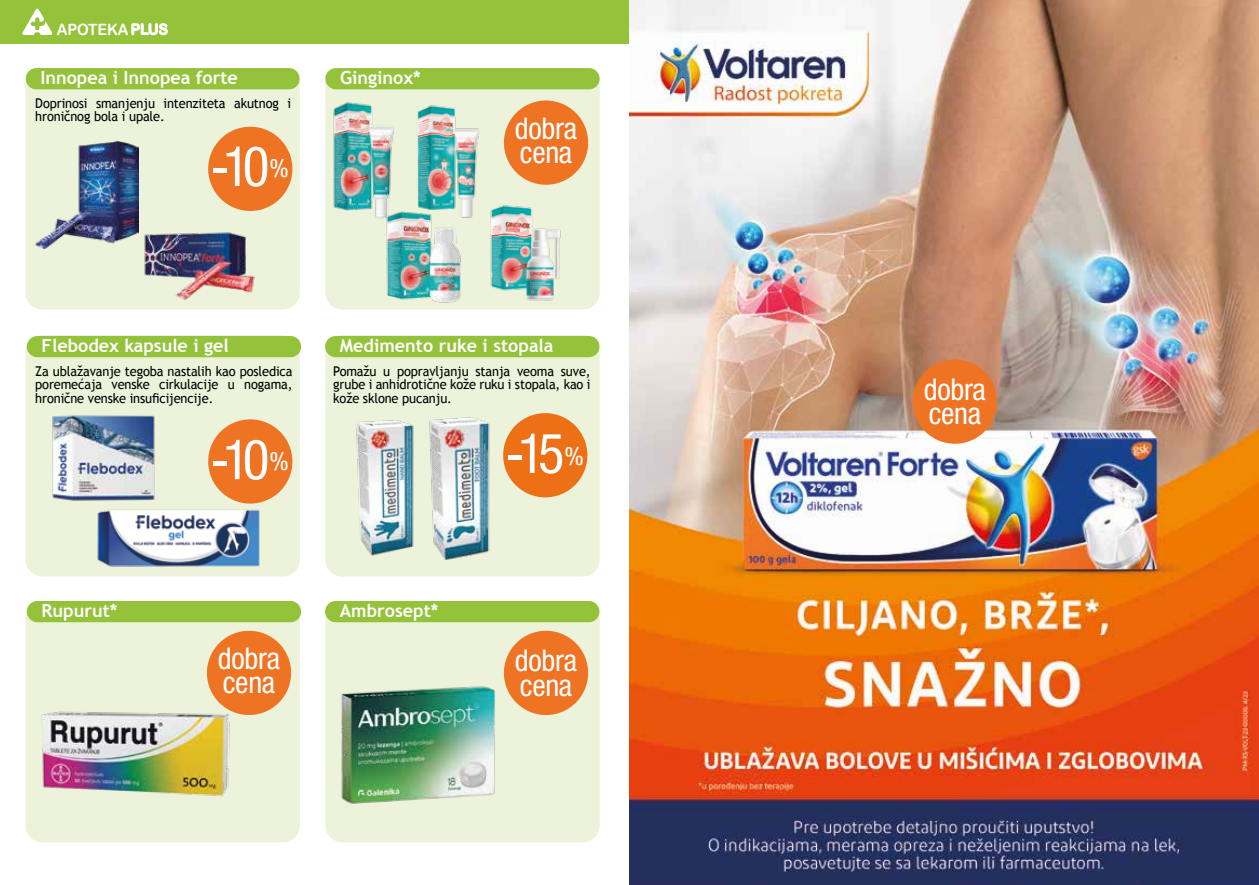
<style>
.page{position:relative;width:1259px;height:885px;background:#fff}
.page>*{position:absolute;margin:0;border:0;box-sizing:border-box;transform-origin:0 0}
.t1{font:condensed 55.5px "Helvetica Neue LT Pro";color:#fff}
.t2{font:condensed 30px/24.3px "Helvetica Neue LT Pro";letter-spacing:-.01em;color:#fff}
.t3{font:700 18px "Trebuchet MS";color:#fff}
.t4{font:15.6px "Arial Rounded MT Bold";letter-spacing:-.01em;color:#fff;scale:.95 1}
.t5{font:13.5px/13.5px "Trebuchet MS";letter-spacing:-.01em;color:#000;text-align:justify;scale:.95 1}
.s1{font-size:25.5px}
</style>
<div class="page">
<div style="left:0;top:0;width:629px;height:44px;background:#95c23b"></div>
<svg style="left:22px;top:9px;width:30px;height:26px"></svg>
<svg style="left:131px;top:23px;width:37px;height:13px"></svg>
<div style="left:26px;top:68px;width:274px;height:241px;background:#ecf3da;border-radius:17px"></div>
<div style="left:325px;top:68px;width:275px;height:241px;background:#ecf3da;border-radius:17px"></div>
<div style="left:26px;top:335px;width:274px;height:241px;background:#ecf3da;border-radius:17px"></div>
<div style="left:325px;top:335px;width:274px;height:241px;background:#ecf3da;border-radius:17px"></div>
<div style="left:26px;top:601px;width:274px;height:241px;background:#ecf3da;border-radius:17px"></div>
<div style="left:325px;top:601px;width:275px;height:241px;background:#ecf3da;border-radius:17px"></div>
<img style="left:629px;top:0;width:630px;height:884px">
<div style="left:325px;top:601px;width:274px;height:21px;background:#95c23b;border-radius:11px"></div>
<div style="left:27px;top:601px;width:274px;height:21px;background:#95c23b;border-radius:11px"></div>
<div style="left:325px;top:336px;width:274px;height:21px;background:#95c23b;border-radius:11px"></div>
<div style="left:504px;top:630px;width:84px;height:85px;background:#ee7323;border-radius:50%"></div>
<div style="left:325px;top:68px;width:274px;height:21px;background:#95c23b;border-radius:11px"></div>
<div style="left:504px;top:100px;width:84px;height:85px;background:#ee7323;border-radius:50%"></div>
<div style="left:503px;top:413px;width:84px;height:84px;background:#ed7016;border-radius:50%"></div>
<div style="left:27px;top:336px;width:274px;height:21px;background:#95c23b;border-radius:11px"></div>
<div style="left:208px;top:419px;width:84px;height:84px;background:#ee7323;border-radius:50%"></div>
<div style="left:26px;top:68px;width:274px;height:21px;background:#95c23b;border-radius:11px"></div>
<div style="left:207px;top:630px;width:84px;height:85px;background:#ee7323;border-radius:50%"></div>
<div style="left:208px;top:127px;width:84px;height:84px;background:#ee7323;border-radius:50%"></div>
<img style="left:144px;top:232px;width:111px;height:68px">
<img style="left:35px;top:141px;width:104px;height:108px">
<img style="left:356px;top:420px;width:58px;height:136px">
<img style="left:429px;top:417px;width:61px;height:143px">
<img style="left:41px;top:695px;width:198px;height:101px">
<img style="left:341px;top:681px;width:171px;height:123px">
<div style="left:912px;top:359px;width:85px;height:84px;background:#ee7323;border-radius:50%"></div>
<img style="left:417px;top:105px;width:63px;height:113px">
<img style="left:325px;top:98px;width:69px;height:125px">
<img style="left:381px;top:207px;width:84px;height:96px">
<img style="left:490px;top:205px;width:71px;height:96px">
<img style="left:97px;top:503px;width:163px;height:64px">
<img style="left:52px;top:415px;width:103px;height:86px">
<p class="t4" style="left:57px;top:20px;width:77px">APOTEKA</p>
<h3 class="t3" style="left:41px;top:67px;width:199px">Innopea i Innopea forte</h3>
<p class="t5" style="left:35px;top:96px;width:271px">Doprinosi smanjenju intenziteta akutnog i hroničnog bola i upale.</p>
<h1 class="t1" style="left:210px;top:134px;width:80px">-10 <sup>%</sup></h1>
<h3 class="t3" style="left:340px;top:67px;width:82px">Ginginox*</h3>
<h2 class="t2" style="left:515px;top:116px;width:64px">dobra cena</h2>
<h3 class="t3" style="left:42px;top:334px;width:189px">Flebodex kapsule i gel</h3>
<p class="t5" style="left:35px;top:364px;width:272px">Za ublažavanje tegoba nastalih kao posledica poremećaja venske cirkulacije u nogama, hronične venske insuficijencije.</p>
<h1 class="t1" style="left:210px;top:427px;width:80px">-10<sup>%</sup></h1>
<h3 class="t3" style="left:340px;top:334px;width:215px">Medimento ruke i stopala</h3>
<p class="t5" style="left:333px;top:364px;width:272px">Pomažu u popravljanju stanja veoma suve, grube i anhidrotične kože ruku i stopala, kao i kože sklone pucanju.</p>
<h1 class="t1" style="left:505px;top:421px;width:80px">-15 <span class="s1">%</span></h1>
<h3 class="t3" style="left:42px;top:599px;width:77px">Rupurut*</h3>
<h3 class="t3" style="left:340px;top:599px;width:100px">Ambrosept*</h3>
<h2 class="t2" style="left:218px;top:646px;width:64px">dobra cena</h2>
<h2 class="t2" style="left:515px;top:648px;width:64px">dobra cena</h2>
<h2 class="t2" style="left:924px;top:376px;width:64px">dobra cena</h2>
</div>
